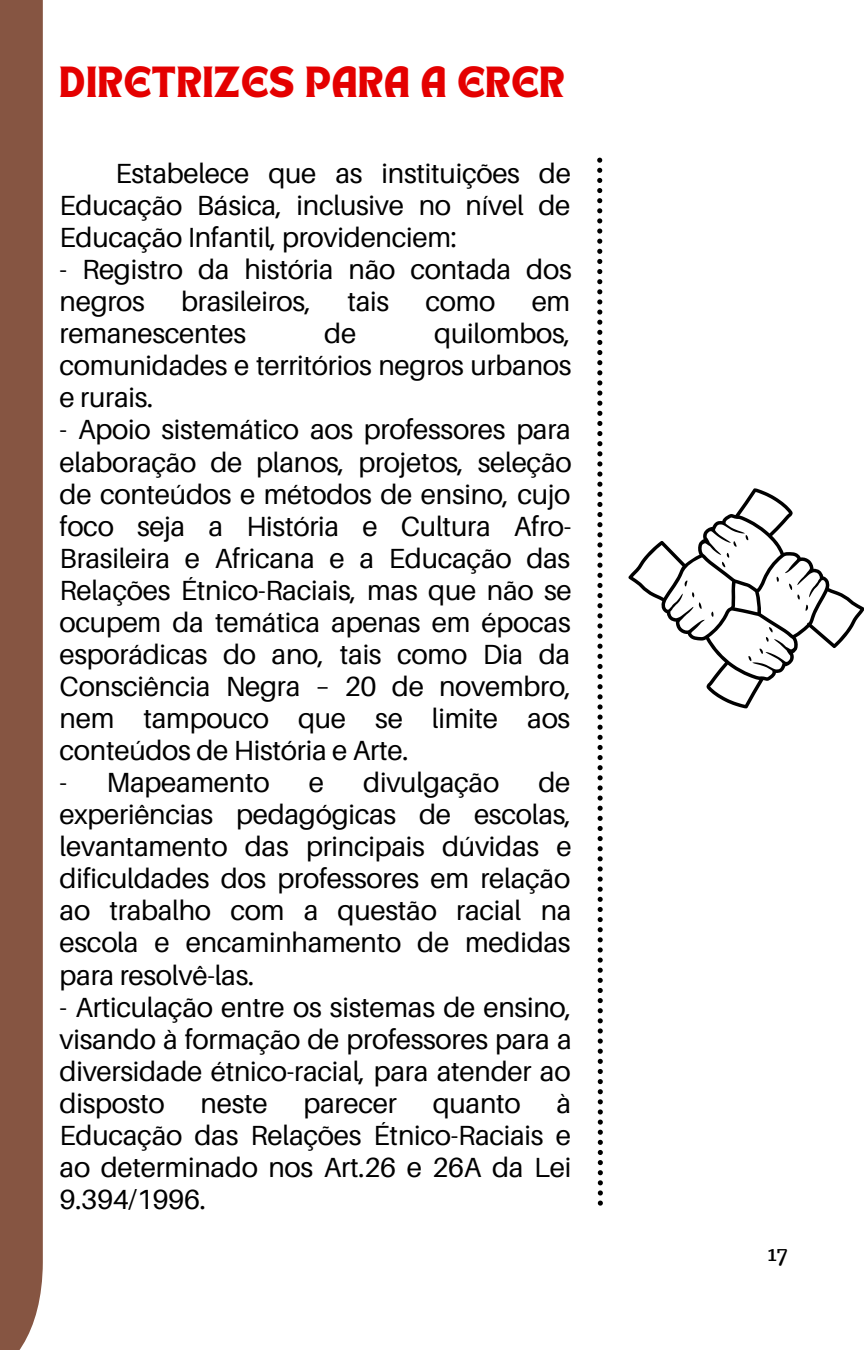
<style>
.page{position:relative;width:864px;height:1350px;background:#fff}
.page>*{position:absolute;margin:0;border:0;box-sizing:border-box;transform-origin:0 0}
.t1{font:31.5px "TANHEADLINE";letter-spacing:.03em;color:#e40000}
.t2{font:27.68px/31.9px "Aileron";letter-spacing:-.01em;color:#000;text-align:justify}
.t3{font:22.5px "Trocchi";color:#000}
</style>
<div class="page">
<div style="left:0;top:0;width:43px;height:1350px;background:#865542"></div>
<svg style="left:597px;top:158px;width:6px;height:1048px"></svg>
<svg style="left:628px;top:488px;width:236px;height:220px"></svg>
<svg style="left:789px;top:583px;width:19px;height:28px"></svg>
<svg style="left:766px;top:627px;width:7px;height:15px"></svg>
<svg style="left:759px;top:649px;width:4px;height:5px"></svg>
<svg style="left:748px;top:656px;width:4px;height:5px"></svg>
<svg style="left:745px;top:535px;width:3px;height:5px"></svg>
<svg style="left:733px;top:541px;width:4px;height:6px"></svg>
<svg style="left:722px;top:553px;width:7px;height:15px"></svg>
<svg style="left:711px;top:612px;width:3px;height:5px"></svg>
<svg style="left:685px;top:580px;width:17px;height:29px"></svg>
<p class="t1" style="left:60px;top:64px;width:506px">DIRETRIZES PARA A ERER</p>
<p class="t2" style="left:60px;top:157px;width:513px;text-indent:56px">Estabelece que as instituições de Educação Básica, inclusive no nível de Educação Infantil, providenciem:</p>
<p class="t2" style="left:60px;top:253px;width:514px">- Registro da história não contada dos negros</p>
<p class="t2" style="left:181px;top:285px;width:131px">brasileiros,</p>
<p class="t2" style="left:347px;top:285px;width:43px">tais</p>
<p class="t2" style="left:425px;top:285px;width:72px">como</p>
<p class="t2" style="left:532px;top:285px;width:40px">em</p>
<p class="t2" style="left:60px;top:317px;width:188px">remanescentes</p>
<p class="t2" style="left:324px;top:317px;width:33px">de</p>
<p class="t2" style="left:60px;top:317px;width:513px;text-indent:375px">quilombos, comunidades e territórios negros urbanos e rurais.</p>
<p class="t2" style="left:60px;top:413px;width:514px">- Apoio sistemático aos professores para elaboração de planos, projetos, seleção de conteúdos e métodos de ensino, cujo foco seja a História e Cultura Afro-Brasileira e Africana e a Educação das Relações Étnico-Raciais, mas que não se ocupem da temática apenas em épocas esporádicas do ano, tais como Dia da Consciência Negra – 20 de novembro, nem tampouco que se limite aos conteúdos de História e Arte.</p>
<p class="t2" style="left:60px;top:766px;width:212px">- Mapeamento</p>
<p class="t2" style="left:309px;top:766px;width:17px">e</p>
<p class="t2" style="left:363px;top:766px;width:138px">divulgação</p>
<p class="t2" style="left:60px;top:766px;width:514px;text-indent:479px">de experiências pedagógicas de escolas, levantamento das principais dúvidas e dificuldades dos professores em relação ao trabalho com a questão racial na escola e encaminhamento de medidas para resolvê-las.</p>
<p class="t2" style="left:60px;top:990px;width:514px">- Articulação entre os sistemas de ensino, visando à formação de professores para a diversidade étnico-racial, para atender ao disposto</p>
<p class="t2" style="left:60px;top:1087px;width:513px;text-indent:497px">à Educação das Relações Étnico-Raciais e ao determinado nos Art.26 e 26A da Lei 9.394/1996.</p>
<p class="t2" style="left:201px;top:1087px;width:69px">neste</p>
<p class="t2" style="left:304px;top:1087px;width:95px">parecer</p>
<p class="t2" style="left:433px;top:1087px;width:90px">quanto</p>
<p class="t3" style="left:767px;top:1238px;width:22px">17</p>
</div>
